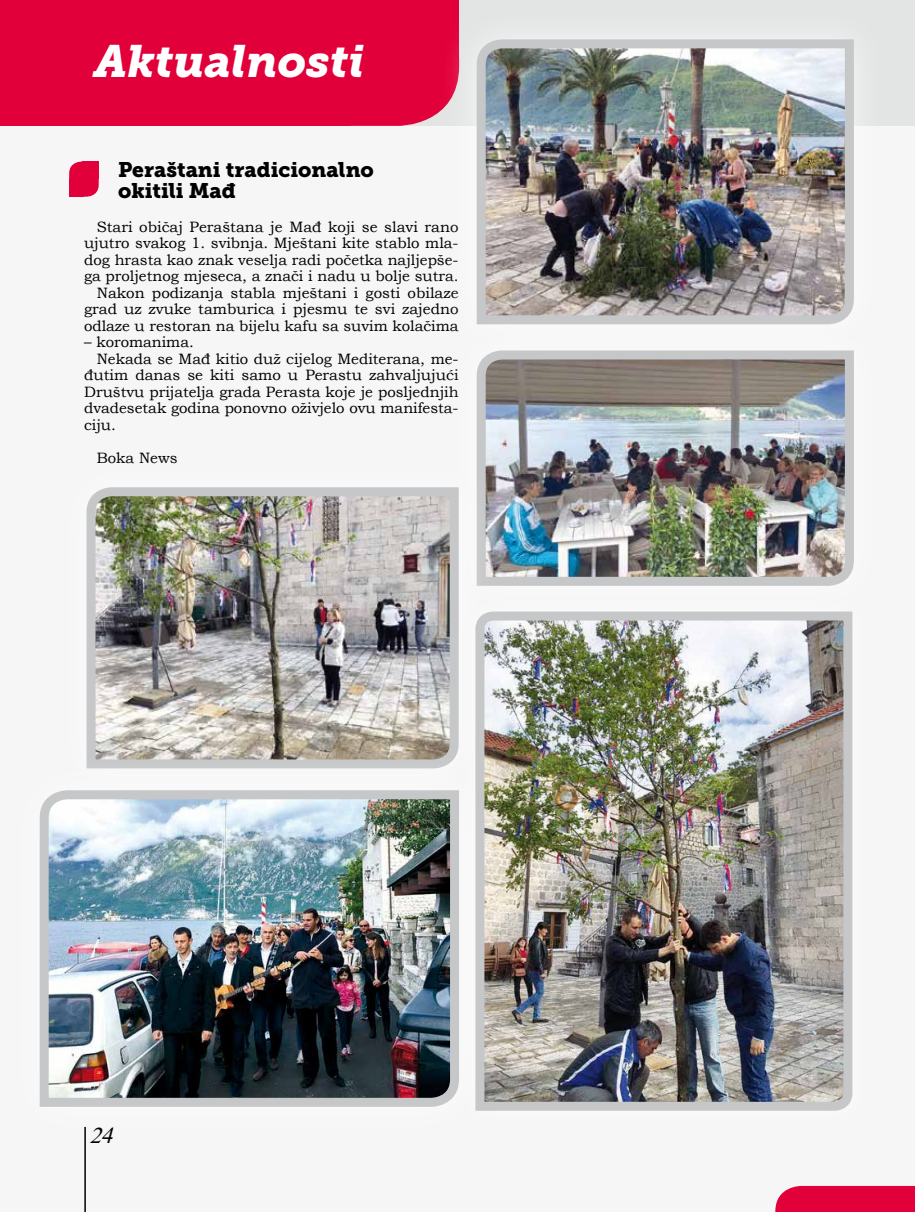
<style>
.page{position:relative;width:915px;height:1212px;background:#fff}
.page>*{position:absolute;margin:0;border:0;box-sizing:border-box;transform-origin:0 0}
.t1{font:italic 45px "Museo Slab 900";color:#fff}
.t2{font:italic 22.5px "Times New Roman";color:#000}
.t3{font:21px/21px "Museo Slab 900";color:#000}
.t4{font:15px/16.5px "Bookman Old Style";color:#000;text-align:right}
</style>
<div class="page">
<div style="left:0;top:0;width:914px;height:1212px;background:#f6f6f6"></div>
<div style="left:0;top:0;width:914px;height:126px;background:#e3e4e4"></div>
<div style="left:0;top:0;width:459px;height:126px;background:#e2003b;border-radius:60px"></div>
<div style="left:49px;top:0;width:410px;height:63px;background:#e2003b"></div>
<svg style="left:0;top:74px;width:52px;height:52px"></svg>
<div style="left:0;top:0;width:49px;height:63px;background:#e2003b"></div>
<div style="left:775px;top:1186px;width:139px;height:26px;background:#e2003b"></div>
<div style="left:69px;top:162px;width:30px;height:35px;background:#e2003b;border-radius:12px"></div>
<div style="left:69px;top:179px;width:15px;height:18px;background:#e2003b"></div>
<div style="left:82px;top:162px;width:17px;height:17px;background:#e2003b"></div>
<div style="left:441px;top:4px;width:447px;height:355px;background:#fff;opacity:.75"></div>
<img style="left:472px;top:35px;width:386px;height:280px">
<div style="left:441px;top:315px;width:447px;height:305px;background:#fff;opacity:.75"></div>
<img style="left:472px;top:346px;width:386px;height:243px">
<div style="left:52px;top:453px;width:441px;height:350px;background:#fff;opacity:.75"></div>
<img style="left:82px;top:483px;width:381px;height:268px">
<div style="left:1px;top:751px;width:496px;height:395px;background:#fff;opacity:.75"></div>
<img style="left:35px;top:786px;width:418px;height:325px">
<div style="left:453px;top:589px;width:421px;height:544px;background:#fff;opacity:.75"></div>
<img style="left:471px;top:607px;width:385px;height:508px">
<hr style="left:84px;top:1127px;width:2px;height:85px;background:#000">
<h1 class="t1" style="left:94px;top:36px;width:272px">Aktualnosti</h1>
<h3 class="t3" style="left:118px;top:160px;width:257px">Peraštani tradicionalno okitili Mađ</h3>
<p class="t4" style="left:84px;top:219px;width:376px">Stari običaj Peraštana je Mađ koji se slavi rano ujutro svakog 1. svibnja. Mještani kite stablo mla&shy;dog hrasta kao znak veselja radi početka najljepše&shy;ga proljetnog mjeseca, a znači i nadu u bolje sutra.<br>Nakon podizanja stabla mještani i gosti obilaze grad uz zvuke tamburica i pjesmu te svi zajedno odlaze u restoran na bijelu kafu sa suvim kolačima</p>
<p class="t4" style="left:84px;top:334px;width:111px">– koromanima.</p>
<p class="t4" style="left:97px;top:351px;width:363px">Nekada se Mađ kitio duž cijelog Mediterana, me-</p>
<p class="t4" style="left:84px;top:367px;width:376px">đutim danas se kiti samo u Perastu zahvaljujući</p>
<p class="t4" style="left:84px;top:384px;width:376px">Društvu prijatelja grada Perasta koje je posljednjih</p>
<p class="t4" style="left:84px;top:400px;width:376px">dvadesetak godina ponovno oživjelo ovu manifesta-</p>
<p class="t4" style="left:84px;top:417px;width:33px">ciju.</p>
<p class="t4" style="left:97px;top:450px;width:82px">Boka News</p>
<h2 class="t2" style="left:90px;top:1119px;width:32px">24</h2>
</div>
